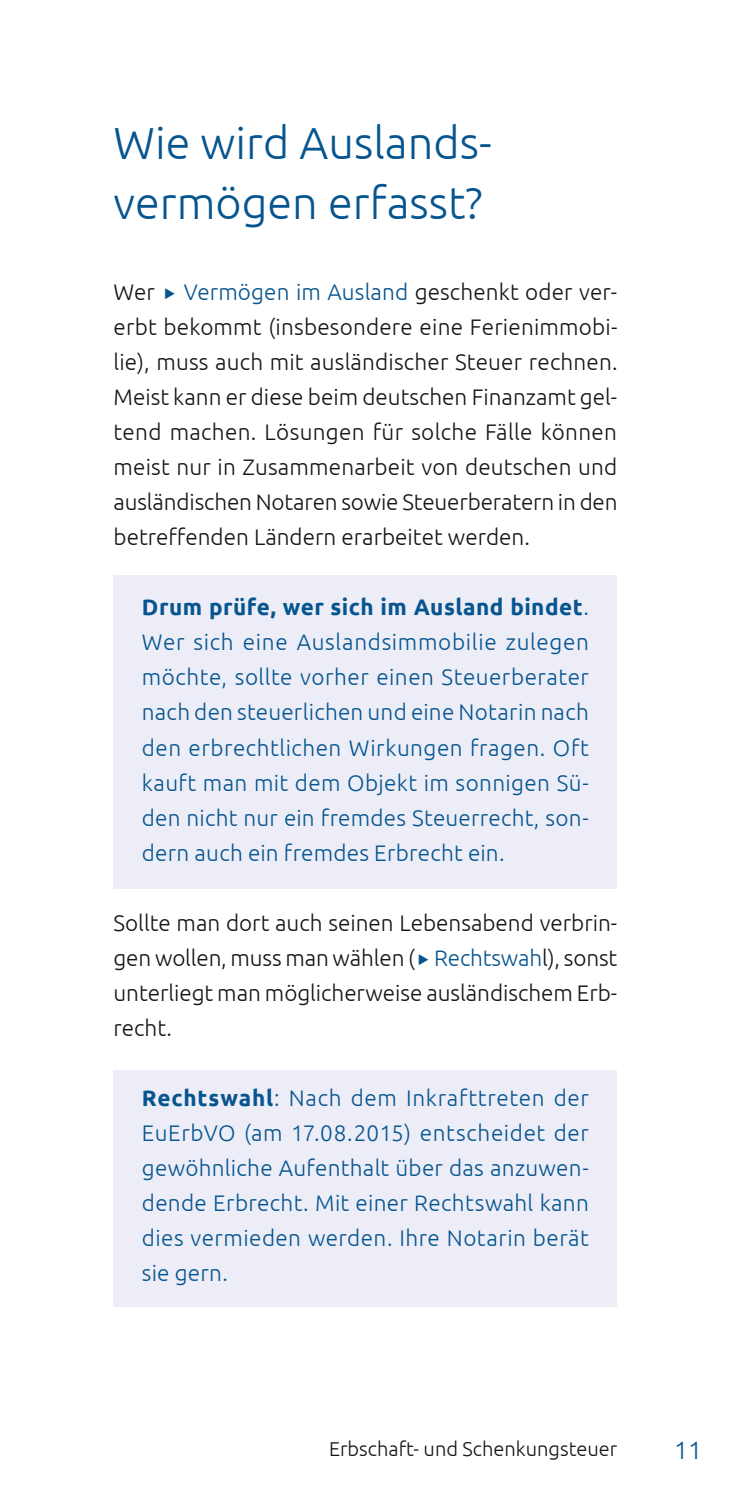
<style>
.page{position:relative;width:745px;height:1489px;background:#fff}
.page>*{position:absolute;margin:0;border:0;box-sizing:border-box;transform-origin:0 0}
.t1{font:300 45px/60px "Ubuntu";color:#07558f}
.t2{font:300 25px "Ubuntu";color:#07558f}
.t3{font:300 22.5px/35px "Ubuntu";letter-spacing:.015em;color:#07558f;text-align:justify}
.t4{font:300 22.5px/35px "Ubuntu";color:#151616;text-align:justify}
.t5{font:300 20px "Ubuntu";color:#151616}
.s1{color:#07558f}
.s2{font-weight:700}
</style>
<div class="page">
<div style="left:113px;top:575px;width:504px;height:313px;background:#ecedf7"></div>
<div style="left:113px;top:1069px;width:504px;height:237px;background:#ecedf7"></div>
<h1 class="t1" style="left:113px;top:112px;width:379px">Wie wird Auslands&shy;vermögen erfasst?</h1>
<p class="t4" style="left:113px;top:274px;width:505px;text-indent:70px"><span class="s1">Vermögen im Ausland</span> geschenkt oder ver&shy;erbt bekommt (insbesondere eine Ferienimmobi&shy;lie), muss auch mit ausländischer Steuer rechnen.<br>Meist kann er diese beim deutschen Finanzamt gel&shy;tend machen. Lösungen für solche Fälle können meist nur in Zusammenarbeit von deutschen und ausländischen Notaren sowie Steuerberatern in den betreffenden Ländern erarbeitet werden.</p>
<p class="t4" style="left:113px;top:274px;width:43px">Wer</p>
<p class="t3" style="left:142px;top:589px;width:448px"><span class="s2">Drum prüfe, wer sich im Ausland bindet</span>.<br>Wer sich eine Auslandsimmobilie zulegen möchte, sollte vorher einen Steuerberater nach den steuerlichen und eine Notarin nach den erbrechtlichen Wirkungen fragen. Oft kauft man mit dem Objekt im sonnigen Sü&shy;den nicht nur ein fremdes Steuerrecht, son&shy;dern auch ein fremdes Erbrecht ein.</p>
<p class="t4" style="left:113px;top:904px;width:505px">Sollte man dort auch seinen Lebensabend verbrin&shy;gen wollen, muss man wählen ( <span class="s1">Rechtswah</span>l), sonst unterliegt man möglicherweise ausländischem Erb&shy;recht.</p>
<p class="t3" style="left:142px;top:1079px;width:448px"><span class="s2">Rechtswahl</span>: Nach dem Inkrafttreten der EuErbVO (am 17.08.2015) entscheidet der gewöhnliche Aufenthalt über das anzuwen&shy;dende Erbrecht. Mit einer Rechtswahl kann dies vermieden werden. Ihre Notarin berät sie gern.</p>
<p class="t5" style="left:329px;top:1436px;width:289px">Erbschaft- und Schenkungsteuer</p>
<p class="t2" style="left:673px;top:1434px;width:30px">11</p>
</div>
